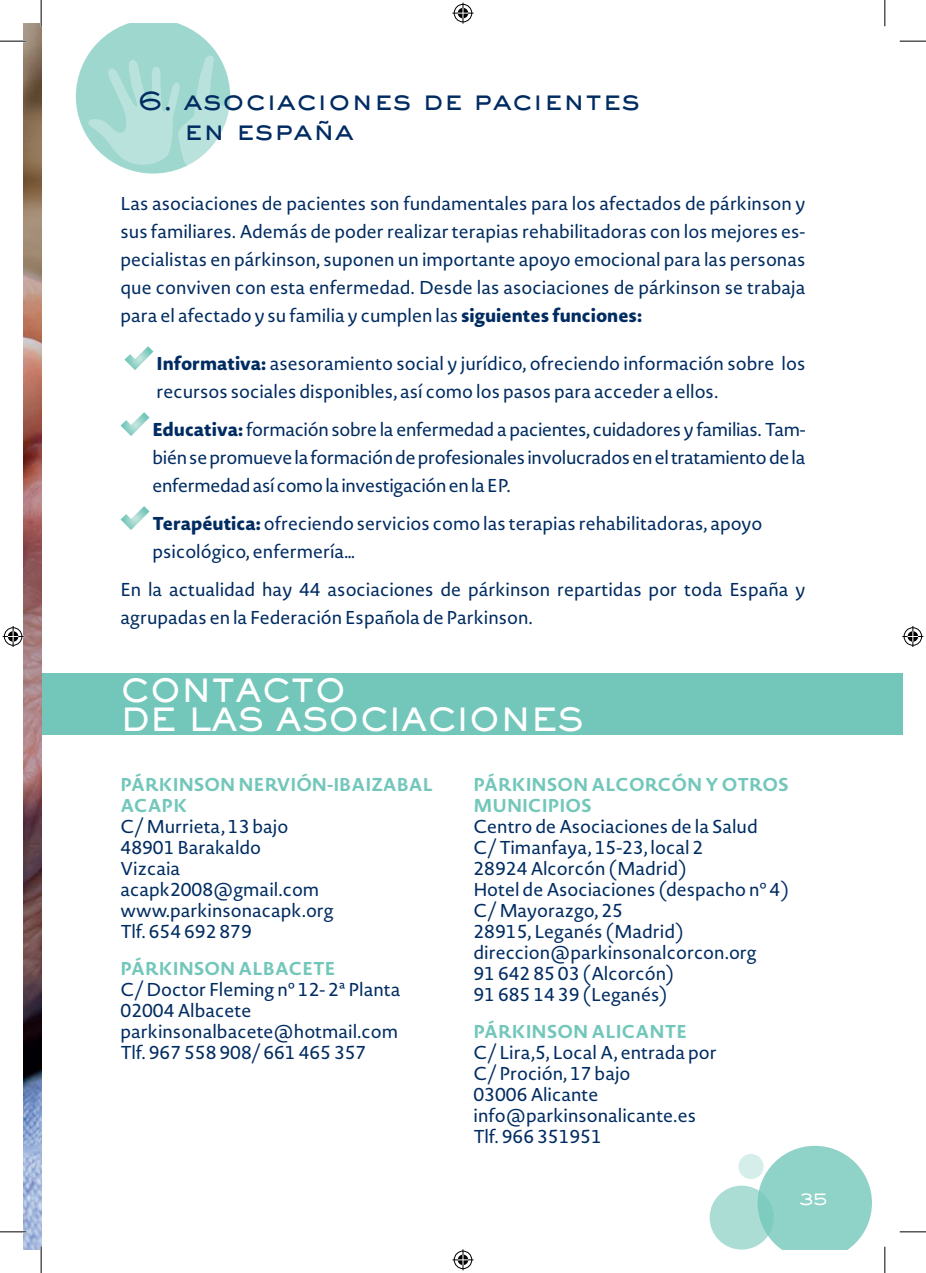
<style>
.page{position:relative;width:926px;height:1273px;background:#fff}
.page>*{position:absolute;margin:0;border:0;box-sizing:border-box;transform-origin:0 0}
.t1{font:800 31.5px/29.8px "Sackers Gothic Std";color:#fff}
.t2{font:500 28px/29.8px "Sackers Gothic Std";color:#002c62}
.t3{font:18.38px/21px "Novel Sans Rd Pro";color:#002c62}
.t4{font:700 18.38px/21px "Novel Sans Rd Pro";color:#73c7ba}
.t5{font:500 17.5px "Sackers Gothic Std";color:#fff}
.s1{font-weight:800}
</style>
<div class="page">
<svg style="left:76px;top:24px;width:155px;height:150px"></svg>
<svg style="left:757px;top:1146px;width:115px;height:103px"></svg>
<svg style="left:709px;top:1185px;width:64px;height:64px;background:#a6dbd2"></svg>
<div style="left:738px;top:1154px;width:25px;height:25px;background:#d5eeea;border-radius:50%"></div>
<div style="left:41px;top:674px;width:861px;height:61px;background:#73c7ba"></div>
<svg style="left:124px;top:346px;width:29px;height:24px"></svg>
<svg style="left:121px;top:412px;width:28px;height:24px"></svg>
<svg style="left:121px;top:506px;width:28px;height:24px"></svg>
<img style="left:24px;top:24px;width:17px;height:1225px">
<hr style="left:0;top:40px;width:26px;height:2px;background:#fff">
<hr style="left:0;top:1231px;width:26px;height:2px;background:#fff">
<hr style="left:40px;top:0;width:2px;height:26px;background:#fff">
<hr style="left:40px;top:1247px;width:2px;height:26px;background:#fff">
<svg style="left:0;top:41px;width:26px;height:1px"></svg>
<svg style="left:899px;top:41px;width:27px;height:1px"></svg>
<svg style="left:0;top:1231px;width:26px;height:1px"></svg>
<svg style="left:899px;top:1231px;width:27px;height:1px"></svg>
<svg style="left:41px;top:0;width:1px;height:26px"></svg>
<svg style="left:41px;top:1247px;width:1px;height:26px"></svg>
<svg style="left:884px;top:0;width:1px;height:26px"></svg>
<svg style="left:884px;top:1247px;width:1px;height:26px"></svg>
<svg style="left:452px;top:3px;width:21px;height:21px"></svg>
<svg style="left:452px;top:1249px;width:21px;height:21px"></svg>
<svg style="left:3px;top:626px;width:21px;height:21px"></svg>
<svg style="left:902px;top:626px;width:21px;height:21px"></svg>
<h2 class="t2" style="left:183px;top:85px;width:458px;text-indent:-46px">6. asociaciones de pacientes en españa</h2>
<p class="t3" style="left:121px;top:190px;width:686px;line-height:28px;text-align:justify">Las asociaciones de pacientes son fundamentales para los afectados de párkinson y sus familiares. Además de poder realizar terapias rehabilitadoras con los mejores es&shy;pecialistas en párkinson, suponen un importante apoyo emocional para las personas que conviven con esta enfermedad. Desde las asociaciones de párkinson se trabaja para el afectado y su familia y cumplen las <span class="s1">siguientes funciones:</span></p>
<p class="t3" style="left:156px;top:349px;width:650px;line-height:28px"><span class="s1">Informativa:</span> asesoramiento social y jurídico, ofreciendo información sobre los recursos sociales disponibles, así como los pasos para acceder a ellos.</p>
<p class="t3" style="left:152px;top:415px;width:654px;line-height:28px;text-align:justify"><span class="s1">Educativa:</span> formación sobre la enfermedad a pacientes, cuidadores y familias. Tam&shy;bién se promueve la formación de profesionales involucrados en el tratamiento de la enfermedad así como la investigación en la EP.</p>
<p class="t3" style="left:152px;top:509px;width:611px;line-height:28px"><span class="s1">Terapéutica:</span> ofreciendo servicios como las terapias rehabilitadoras, apoyo psicológico, enfermería…</p>
<p class="t3" style="left:120px;top:575px;width:686px;line-height:28px">En la actualidad hay 44 asociaciones de párkinson repartidas por toda España y agrupadas en la Federación Española de Parkinson.</p>
<h1 class="t1" style="left:121px;top:674px;width:465px">CONTACTO<br>DE LAS ASOCIACIONES</h1>
<p class="t4" style="left:121px;top:774px;width:314px">PÁRKINSON NERVIÓN-IBAIZABAL<br>ACAPK</p>
<p class="t3" style="left:121px;top:816px;width:215px">C/ Murrieta, 13 bajo<br>48901 Barakaldo<br>Vizcaia acapk2008@gmail.com www.parkinsonacapk.org<br>Tlf. 654 692 879</p>
<p class="t4" style="left:121px;top:957px;width:217px">PÁRKINSON ALBACETE</p>
<p class="t3" style="left:121px;top:979px;width:281px">C/ Doctor Fleming nº 12- 2ª Planta<br>02004 Albacete parkinsonalbacete@hotmail.com<br>Tlf. 967 558 908/ 661 465 357</p>
<p class="t4" style="left:473px;top:774px;width:317px">PÁRKINSON ALCORCÓN Y OTROS<br>MUNICIPIOS</p>
<p class="t3" style="left:473px;top:816px;width:317px">Centro de Asociaciones de la Salud<br>C/ Timanfaya, 15-23, local 2<br>28924 Alcorcón (Madrid)<br>Hotel de Asociaciones (despacho nº 4)<br>C/ Mayorazgo, 25<br>28915, Leganés (Madrid) direccion@parkinsonalcorcon.org<br>91 642 85 03 (Alcorcón)<br>91 685 14 39 (Leganés)</p>
<p class="t4" style="left:473px;top:1020px;width:215px">PÁRKINSON ALICANTE</p>
<p class="t3" style="left:473px;top:1042px;width:245px">C/ Lira,5, Local A, entrada por<br>C/ Proción, 17 bajo<br>03006 Alicante info@parkinsonalicante.es<br>Tlf. 966 351951</p>
<p class="t5" style="left:798px;top:1187px;width:32px">35</p>
</div>
